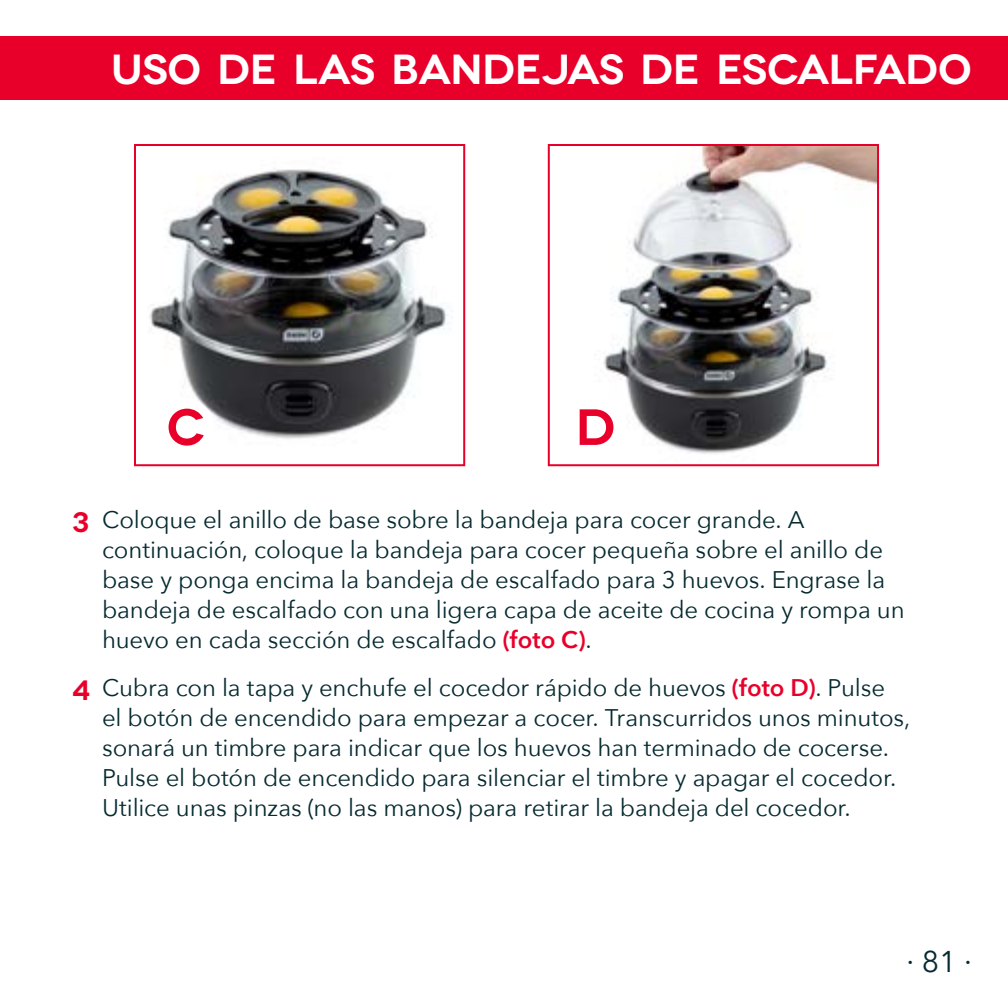
<style>
.page{position:relative;width:1008px;height:1008px;background:#fff}
.page>*{position:absolute;margin:0;border:0;box-sizing:border-box;transform-origin:0 0}
.Use_-_Large_Red_Letters{font:600 50.8px "Novecentowide";color:#e8002a}
.Page_Title{font:600 42px "Novecentowide";letter-spacing:-.01em;color:#fff}
.t1{font:30px "Avenir Next";color:#052a30}
.t2{font:24px/30px "Avenir Next";letter-spacing:-.005em;color:#052a30}
.s1{font-family:"Novecentowide";font-weight:600;font-size:28px;color:#e8002a}
.s2{font-weight:600;color:#e8002a}
</style>
<div class="page">
<div style="left:0;top:36px;width:1008px;height:63px;background:#e8002a"></div>
<img style="left:603px;top:147px;width:273px;height:307px">
<div style="left:548px;top:144px;width:331px;height:322px;border:2px solid #e8002a"></div>
<img style="left:149px;top:169px;width:303px;height:270px">
<div style="left:134px;top:144px;width:331px;height:322px;border:2px solid #e8002a"></div>
<div style="left:567px;top:399px;width:57px;height:57px;background:#fff;border-radius:50%"></div>
<div style="left:157px;top:399px;width:57px;height:57px;background:#fff;border-radius:50%"></div>
<p class="Page_Title" style="left:111px;top:44px;width:862px">USO DE LAS BANDEJAS DE ESCALFADO</p>
<p class="Use_-_Large_Red_Letters" style="left:167px;top:396px;width:40px">C</p>
<p class="Use_-_Large_Red_Letters" style="left:575px;top:396px;width:41px">D</p>
<p class="t2" style="left:102px;top:504px;width:804px;text-indent:-30px"><span class="s1">3</span> Coloque el anillo de base sobre la bandeja para cocer grande. A continuación, coloque la bandeja para cocer pequeña sobre el anillo de base y ponga encima la bandeja de escalfado para 3 huevos. Engrase la bandeja de escalfado con una ligera capa de aceite de cocina y rompa un huevo en cada sección de escalfado <span class="s2">(foto C)</span>.</p>
<p class="t2" style="left:102px;top:672px;width:810px;text-indent:-30px"><span class="s1">4</span> Cubra con la tapa y enchufe el cocedor rápido de huevos <span class="s2">(foto D)</span>. Pulse el botón de encendido para empezar a cocer. Transcurridos unos minutos, sonará un timbre para indicar que los huevos han terminado de cocerse.<br>Pulse el botón de encendido para silenciar el timbre y apagar el cocedor.<br>Utilice unas pinzas (no las manos) para retirar la bandeja del cocedor.</p>
<p class="t1" style="left:907px;top:936px;width:67px">∙ 81 ∙</p>
</div>
